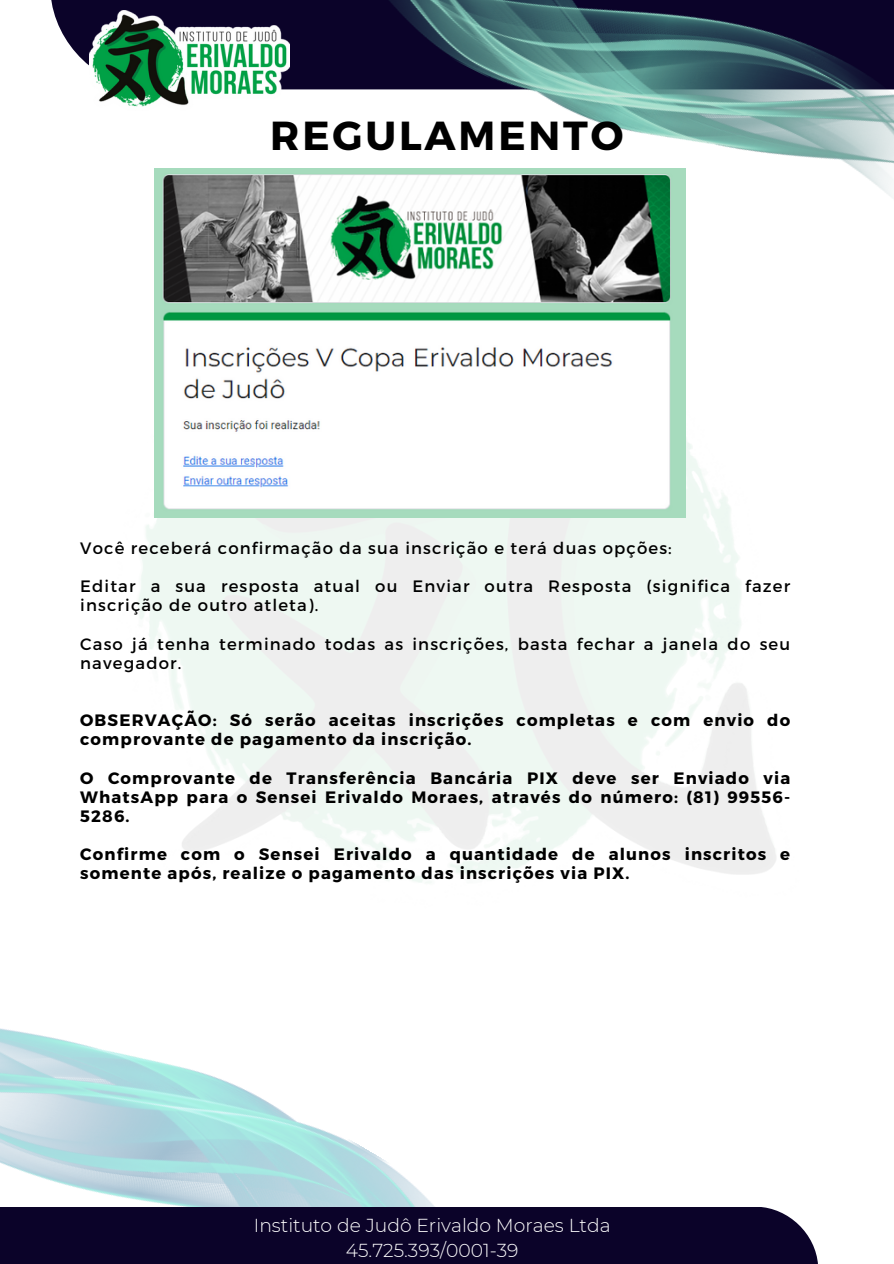
<style>
.page{position:relative;width:894px;height:1264px;background:#fff}
.page>*{position:absolute;margin:0;border:0;box-sizing:border-box;transform-origin:0 0}
.t1{font:700 40.5px "Montserrat";letter-spacing:.07em;color:#000}
.t2{font:300 18.75px/25.8px "Montserrat";color:#fff;text-align:center}
.t3{font:700 16.5px/19.2px "Montserrat";letter-spacing:.07em;color:#000}
.t4{font:16.5px/19.2px "Montserrat";letter-spacing:.07em;color:#000}
</style>
<div class="page">
<svg style="left:51px;top:0;width:250px;height:89px;fill:#0b0329"></svg>
<img style="left:301px;top:0;width:592px;height:209px">
<img style="left:0;top:1028px;width:434px;height:178px">
<div style="left:0;top:1206px;width:828px;height:57px;background:#0b0329"></div>
<img style="left:89px;top:11px;width:201px;height:96px">
<img style="left:154px;top:168px;width:531px;height:349px">
<p class="t1" style="left:270px;top:109px;width:354px">REGULAMENTO</p>
<p class="t4" style="left:80px;top:538px;width:593px">Você receberá confirmação da sua inscrição e terá duas opções:</p>
<p class="t4" style="left:80px;top:576px;width:711px">Editar a sua resposta atual ou Enviar outra Resposta (significa fazer inscrição de outro atleta).</p>
<p class="t4" style="left:80px;top:633px;width:711px">Caso já tenha terminado todas as inscrições, basta fechar a janela do seu navegador.</p>
<h3 class="t3" style="left:80px;top:710px;width:711px">OBSERVAÇÃO: Só serão aceitas inscrições completas e com envio do comprovante de pagamento da inscrição.</h3>
<h3 class="t3" style="left:80px;top:767px;width:711px;text-align:justify">O Comprovante de Transferência Bancária PIX deve ser Enviado via WhatsApp para o Sensei Erivaldo Moraes, através do número: (81) 99556- 5286.</h3>
<h3 class="t3" style="left:80px;top:844px;width:711px">Confirme com o Sensei Erivaldo a quantidade de alunos inscritos e somente após, realize o pagamento das inscrições via PIX.</h3>
<p class="t2" style="left:254px;top:1211px;width:358px">Instituto de Judô Erivaldo Moraes Ltda<br>45.725.393/0001-39</p>
</div>
